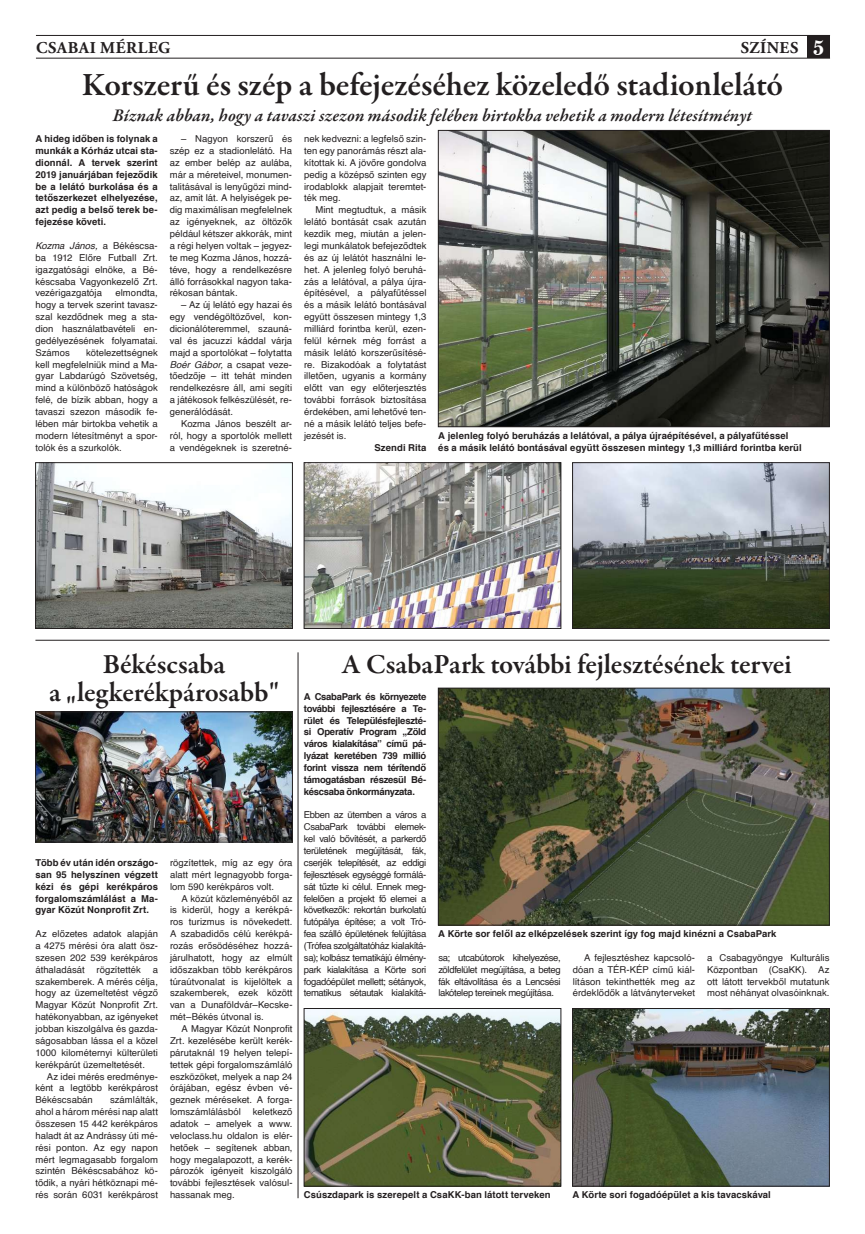
<style>
.page{position:relative;width:865px;height:1234px;background:#fff}
.page>*{position:absolute;margin:0;border:0;box-sizing:border-box;transform-origin:0 0}
.t1{font:600 33px "Garamond Premr Pro";letter-spacing:-.005em;color:#231f20}
.t2{font:600 28px "Garamond Premr Pro";letter-spacing:-.005em;color:#231f20}
.t3{font:italic 600 18px "Garamond Premr Pro";letter-spacing:.005em;color:#231f20}
.t4{font:700 16.5px "Adobe Garamond Pro";letter-spacing:.035em;color:#231f20}
.t5{font:9.5px/11.9px "Helvetica";letter-spacing:.005em;color:#231f20;text-align:justify}
.t6{font:700 9.5px/11.9px "Helvetica";letter-spacing:.01em;color:#231f20;text-align:justify}
.s1{font-family:"News 701 BT Bold A";font-weight:400;font-size:20px;color:#fff}
.s2{font-style:italic}
</style>
<div class="page">
<hr style="left:36px;top:35px;width:794px;height:1px;background:#231f20">
<hr style="left:36px;top:58px;width:794px;height:1px;background:#231f20">
<div style="left:807px;top:35px;width:23px;height:23px;background:#231f20"></div>
<hr style="left:35px;top:640px;width:794px;height:1px;background:#231f20">
<hr style="left:298px;top:652px;width:1px;height:545px;background:#231f20">
<img style="left:440px;top:132px;width:387px;height:293px">
<div style="left:438px;top:130px;width:391px;height:297px;border:1px solid #231f20"></div>
<img style="left:37px;top:464px;width:253px;height:162px">
<div style="left:35px;top:462px;width:257px;height:166px;border:1px solid #231f20"></div>
<img style="left:37px;top:713px;width:253px;height:127px">
<div style="left:35px;top:711px;width:257px;height:131px;border:1px solid #231f20"></div>
<img style="left:306px;top:1010px;width:253px;height:173px">
<div style="left:304px;top:1008px;width:257px;height:177px;border:1px solid #231f20"></div>
<img style="left:574px;top:1010px;width:253px;height:173px">
<div style="left:572px;top:1008px;width:257px;height:177px;border:1px solid #231f20"></div>
<img style="left:440px;top:689px;width:387px;height:234px">
<div style="left:438px;top:687px;width:391px;height:238px;border:1px solid #231f20"></div>
<img style="left:306px;top:464px;width:253px;height:162px">
<div style="left:304px;top:462px;width:257px;height:166px;border:1px solid #231f20"></div>
<img style="left:574px;top:464px;width:253px;height:162px">
<div style="left:572px;top:462px;width:257px;height:166px;border:1px solid #231f20"></div>
<h3 class="t4" style="left:36px;top:38px;width:136px">CSABAI MÉRLEG</h3>
<h3 class="t4" style="left:741px;top:38px;width:85px">SZÍNES <span class="s1">5</span></h3>
<h1 class="t1" style="left:82px;top:65px;width:702px">Korszerű és szép a befejezéséhez közeledő stadionlelátó</h1>
<h3 class="t3" style="left:113px;top:104px;width:641px">Bíznak abban, hogy a tavaszi szezon második felében birtokba vehetik a modern létesítményt</h3>
<p class="t6" style="left:35px;top:133px;width:124px">A hideg időben is folynak a munkák a Kórház utcai sta&shy;dionnál. A tervek szerint 2019 januárjában fejeződik be a lelátó burkolása és a tetőszerkezet elhelyezése, azt pedig a belső terek be&shy;fejezése követi.</p>
<p class="t5" style="left:35px;top:240px;width:124px"><span class="s2">Kozma János,</span> a Békéscsa&shy;ba 1912 Előre Futball Zrt. igazgatósági elnöke, a Bé&shy;késcsaba Vagyonkezelő Zrt. vezérigazgatója</p>
<p class="t5" style="left:35px;top:287px;width:124px;text-indent:80px">elmondta, hogy a tervek szerint tavas - szal kezdődnek meg a sta&shy;dion használatbavételi en&shy;gedélyezésének folyamatai.<br>Számos</p>
<p class="t5" style="left:35px;top:346px;width:124px;text-indent:51px">kötelezettségnek kell megfelelniük mind a Ma&shy;gyar Labdarúgó Szövetség, mind a különböző hatóságok felé, de bízik abban, hogy a tavaszi szezon második fe&shy;lében már birtokba vehetik a modern létesítményt a spor&shy;tolók és a szurkolók.</p>
<p class="t5" style="left:170px;top:133px;width:124px;text-indent:11px">– Nagyon korszerű és szép ez a stadionlelátó. Ha az ember belép az aulába, már a méreteivel, monumen&shy;talitásával is lenyűgözi mind&shy;az, amit lát. A helyiségek pe&shy;dig maximálisan megfelelnek az igényeknek, az öltözők például kétszer akkorák, mint a régi helyen voltak – jegyez&shy;te meg Kozma János, hozzá&shy;téve, hogy a rendelkezésre álló forrásokkal nagyon taka&shy;rékosan bántak.</p>
<p class="t5" style="left:170px;top:299px;width:124px;text-indent:11px">– Az új lelátó egy hazai és egy vendégöltözővel, kon&shy;dicionálóteremmel, szauná&shy;val és jacuzzi káddal várja majd a sportolókat – folytatta <span class="s2">Boér Gábor,</span> a csapat veze&shy;tőedzője – itt tehát minden rendelkezésre áll, ami segíti a játékosok felkészülését, re&shy;generálódását.</p>
<p class="t5" style="left:170px;top:418px;width:124px;text-indent:11px">Kozma János beszélt ar&shy;ról, hogy a sportolók mellett a vendégeknek is szeretné-</p>
<p class="t5" style="left:304px;top:133px;width:124px">nek kedvezni: a legfelső szin&shy;ten egy panorámás részt ala&shy;kítottak ki. A jövőre gondolva pedig a középső szinten egy irodablokk alapjait teremtet&shy;ték meg.</p>
<p class="t5" style="left:304px;top:204px;width:124px;text-indent:11px">Mint megtudtuk, a másik lelátó bontását csak azután kezdik meg, miután a jelen&shy;legi munkálatok befejeződtek és az új lelátót használni le&shy;het. A jelenleg folyó beruhá&shy;zás a lelátóval, a pálya újra&shy;építésével, a pályafűtéssel és a másik lelátó bontásával együtt összesen mintegy 1,3 milliárd forintba kerül, ezen&shy;felül kérnek még forrást a másik lelátó korszerűsítésé&shy;re. Bizakodóak a folytatást illetően, ugyanis a kormány előtt van egy előterjesztés további források biztosítása érdekében, ami lehetővé ten&shy;né a másik lelátó teljes befe&shy;jezését is.</p>
<p class="t6" style="left:374px;top:441px;width:53px">Szendi Rita</p>
<p class="t6" style="left:438px;top:429px;width:365px">A jelenleg folyó beruházás a lelátóval, a pálya újraépítésével, a pályafűtéssel és a másik lelátó bontásával együtt összesen mintegy 1,3 milliárd forintba kerül</p>
<h2 class="t2" style="left:103px;top:646px;width:124px">Békéscsaba</h2>
<h2 class="t2" style="left:77px;top:674px;width:203px">legkerékpárosabb"</h2>
<h2 class="t2" style="left:49px;top:674px;width:13px">a</h2>
<h2 class="t2" style="left:66px;top:688px;width:11px">"</h2>
<p class="t6" style="left:35px;top:856px;width:124px">Több év után idén országo&shy;san 95 helyszínen végzett kézi és gépi kerékpáros forgalomszámlálást a Ma&shy;gyar Közút Nonprofit Zrt.</p>
<p class="t5" style="left:35px;top:927px;width:124px">Az előzetes adatok alapján a 4275 mérési óra alatt ös - szesen 202 539 kerékpáros áthaladását rögzítették a szakemberek. A mérés célja, hogy az üzemeltetést végző Magyar Közút Nonprofit Zrt. hatékonyabban, az igényeket jobban kiszolgálva és gazda&shy;ságosabban lássa el a közel 1000 kilométernyi külterületi kerékpárút üzemeltetését.</p>
<p class="t5" style="left:35px;top:1070px;width:124px;text-indent:11px">Az idei mérés eredménye&shy;ként a legtöbb kerékpárost Békéscsabán</p>
<p class="t5" style="left:35px;top:1093px;width:124px;text-indent:75px">számlálták, ahol a három mérési nap alatt összesen 15 442 kerékpáros haladt át az Andrássy úti mé&shy;rési ponton. Az egy napon mért legmagasabb forgalom szintén Békéscsabához kö&shy;tődik, a nyári hétköznapi mé&shy;rés során 6031 kerékpárost</p>
<p class="t5" style="left:170px;top:856px;width:124px">rögzítettek, míg az egy óra alatt mért legnagyobb forga&shy;lom 590 kerékpáros volt.</p>
<p class="t5" style="left:170px;top:892px;width:124px;text-indent:11px">A közút közleményéből az is kiderül, hogy a kerékpá&shy;ros turizmus is növekedett.<br>A szabadidős célú kerékpá&shy;rozás erősödéséhez hozzá&shy;járulhatott, hogy az elmúlt időszakban több kerékpáros túraútvonalat is kijelöltek a szakemberek, ezek között van a Dunaföldvár–Kecske&shy;mét–Békés útvonal is.</p>
<p class="t5" style="left:170px;top:1022px;width:124px;text-indent:11px">A Magyar Közút Nonprofit Zrt. kezelésébe került kerék&shy;párutaknál 19 helyen telepí&shy;tettek gépi forgalomszámláló eszközöket, melyek a nap 24 órájában, egész évben vé&shy;geznek méréseket. A forga&shy;lomszámlálásból keletkező adatok – amelyek a www. veloclass.hu oldalon is elér&shy;hetőek – segítenek abban, hogy megalapozott, a kerék&shy;pározók igényeit kiszolgáló további fejlesztések valósul&shy;hassanak meg.</p>
<h2 class="t2" style="left:342px;top:646px;width:451px">A CsabaPark további fejlesztésének tervei</h2>
<p class="t6" style="left:304px;top:690px;width:124px">A CsabaPark és környezete további fejlesztésére a Te&shy;rület és Településfejleszté&shy;si Operatív Program „Zöld város kialakítása” című pá&shy;lyázat keretében 739 millió forint vissza nem térítendő támogatásban részesül Bé&shy;késcsaba önkormányzata.</p>
<p class="t5" style="left:304px;top:809px;width:124px">Ebben az ütemben a város a CsabaPark további elemek&shy;kel való bővítését, a parkerdő területének megújítását, fák, cserjék telepítését, az eddigi fejlesztések egységgé formálá&shy;sát tűzte ki célul. Ennek meg&shy;felelően a projekt fő elemei a következők: rekortán burkolatú futópálya építése; a volt Tró&shy;fea szálló épületének felújítása (Trófea szolgáltatóház kialakítá&shy;sa); kolbász tematikájú élmény&shy;park kialakítása a Körte sori fogadóépület mellett; sétányok, tematikus sétautak kialakítá-</p>
<p class="t6" style="left:438px;top:927px;width:340px">A Körte sor felől az elképzelések szerint így fog majd kinézni a CsabaPark</p>
<p class="t5" style="left:438px;top:951px;width:124px">sa; utcabútorok kihelyezése, zöldfelület megújítása, a beteg fák eltávolítása és a Lencsési lakótelep tereinek megújítása.</p>
<p class="t5" style="left:572px;top:951px;width:124px;text-indent:11px">A fejlesztéshez kapcsoló&shy;dóan a TÉR-KÉP című kiál&shy;lításon tekinthették meg az érdeklődők a látványterveket</p>
<p class="t5" style="left:707px;top:951px;width:124px">a Csabagyöngye Kulturális Központban (CsaKK). Az ott látott tervekből mutatunk most néhányat olvasóinknak.</p>
<p class="t6" style="left:304px;top:1188px;width:248px">Csúszdapark is szerepelt a CsaKK-ban látott terveken</p>
<p class="t6" style="left:572px;top:1188px;width:200px">A Körte sori fogadóépület a kis tavacskával</p>
</div>
